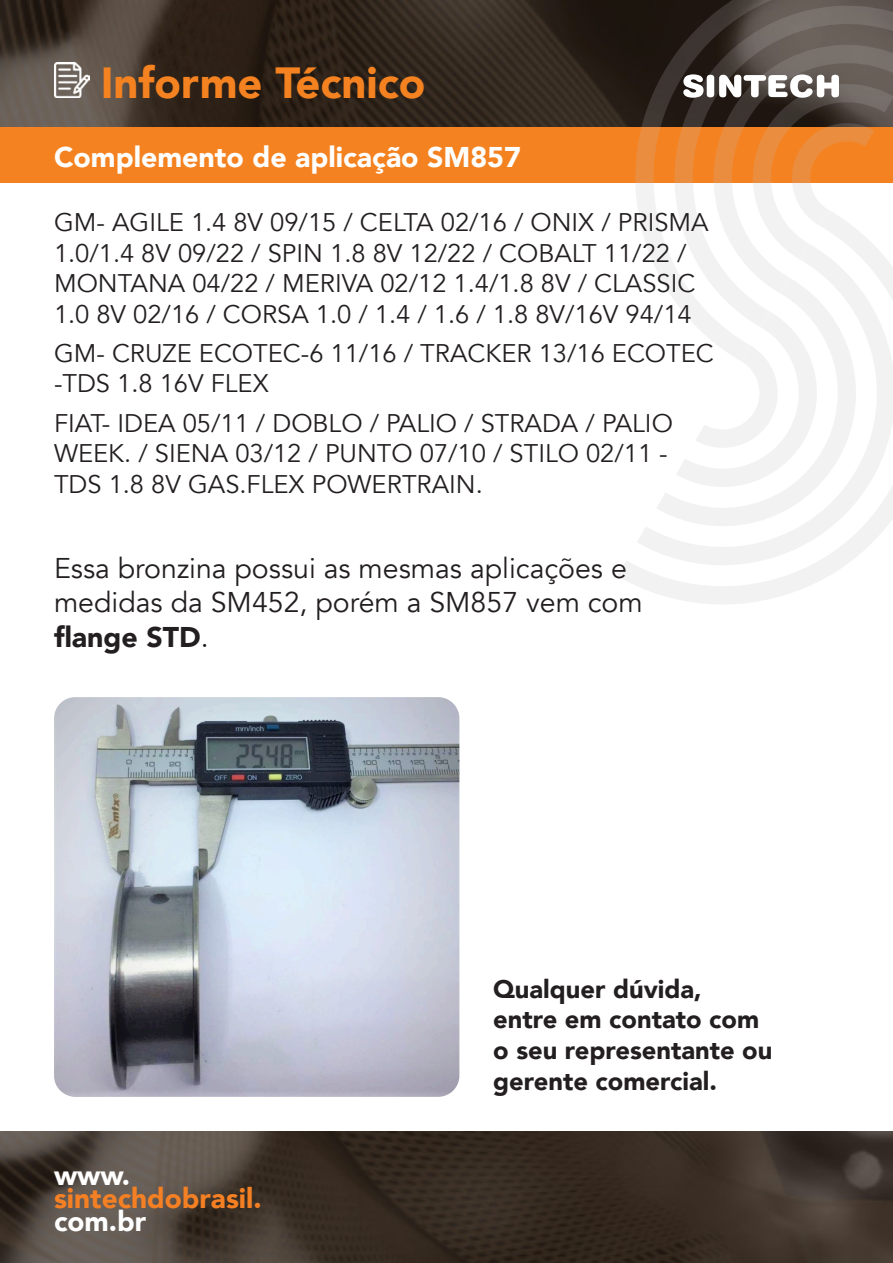
<style>
.page{position:relative;width:893px;height:1263px;background:#fff}
.page>*{position:absolute;margin:0;border:0;box-sizing:border-box;transform-origin:0 0}
.t1{font:900 43.5px "Avenir";color:#f58220}
.t2{font:28.5px/34.2px "Avenir";color:#231f20}
.t3{font:900 28.5px "Avenir";color:#fff}
.t4{font:900 27.9px "Avenir";color:#f58024}
.t5{font:900 27.9px "Avenir";color:#fff}
.t6{font:25.5px/30.6px "Avenir";color:#231f20}
.t7{font:900 25.5px/30.6px "Avenir";color:#231f20}
.s1{font-weight:900}
</style>
<div class="page">
<img style="left:0;top:0;width:628px;height:128px">
<div style="left:0;top:128px;width:893px;height:55px;background:#f58220"></div>
<svg style="left:618px;top:361px;width:275px;height:243px"></svg>
<svg style="left:628px;top:0;width:265px;height:361px"></svg>
<img style="left:0;top:1131px;width:893px;height:132px">
<svg style="left:683px;top:74px;width:210px;height:185px"></svg>
<img style="left:54px;top:62px;width:35px;height:36px">
<img style="left:54px;top:697px;width:405px;height:400px">
<h1 class="t1" style="left:101px;top:45px;width:326px">Informe Técnico</h1>
<p class="t3" style="left:54px;top:133px;width:468px">Complemento de aplicação SM857</p>
<p class="t6" style="left:54px;top:207px;width:656px">GM- AGILE 1.4 8V 09/15 / CELTA 02/16 / ONIX / PRISMA 1.0/1.4 8V 09/22 / SPIN 1.8 8V 12/22 / COBALT 11/22 / MONTANA 04/22 / MERIVA 02/12 1.4/1.8 8V / CLASSIC 1.0 8V 02/16 / CORSA 1.0 / 1.4 / 1.6 / 1.8 8V/16V 94/14</p>
<p class="t6" style="left:54px;top:338px;width:661px">GM- CRUZE ECOTEC-6 11/16 / TRACKER 13/16 ECOTEC -TDS 1.8 16V FLEX</p>
<p class="t6" style="left:54px;top:408px;width:620px">FIAT- IDEA 05/11 / DOBLO / PALIO / STRADA / PALIO<br>WEEK. / SIENA 03/12 / PUNTO 07/10 / STILO 02/11 -<br>TDS 1.8 8V GAS.FLEX POWERTRAIN.</p>
<p class="t2" style="left:54px;top:552px;width:590px">Essa bronzina possui as mesmas aplicações e medidas da SM452, porém a SM857 vem com <span class="s1">flange STD</span>.</p>
<p class="t5" style="left:54px;top:1152px;width:78px">www.</p>
<p class="t4" style="left:54px;top:1174px;width:209px">sintechdobrasil.</p>
<p class="t5" style="left:54px;top:1197px;width:94px">com.br</p>
<p class="t7" style="left:493px;top:973px;width:281px">Qualquer dúvida,<br>entre em contato com o seu representante ou gerente comercial.</p>
</div>
